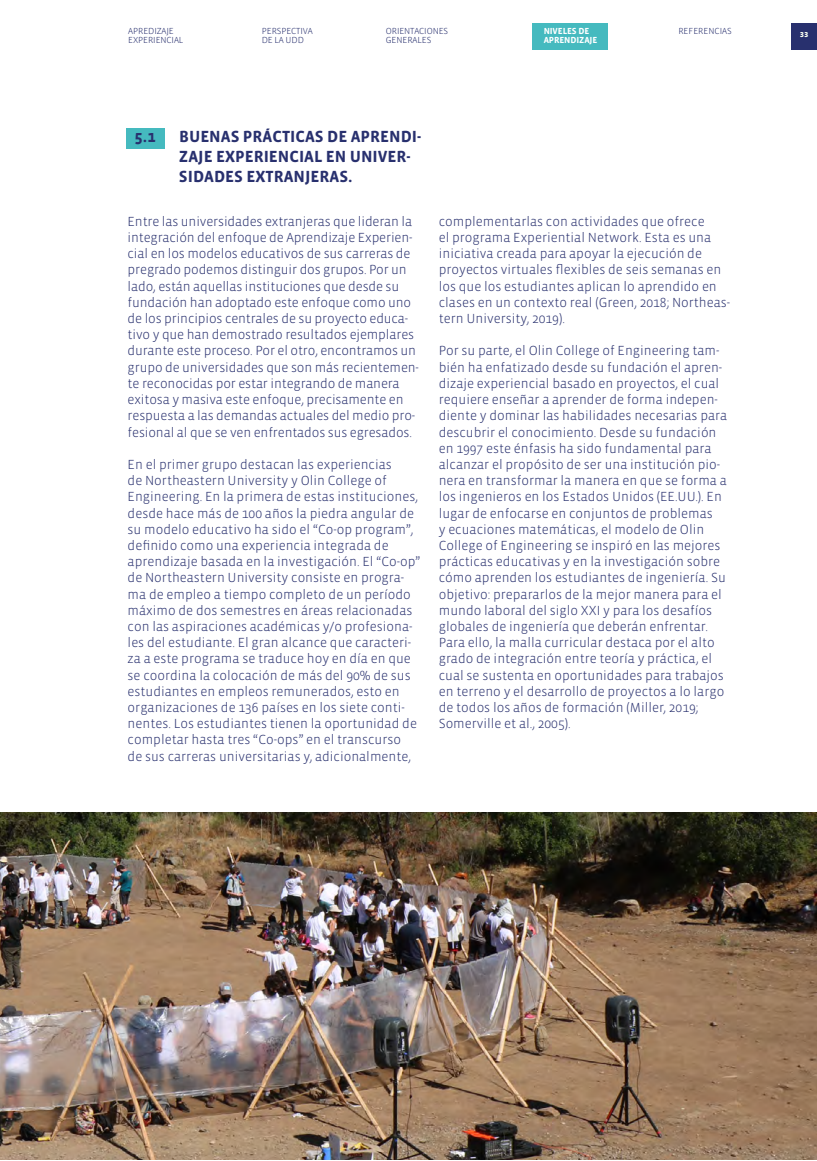
<style>
.page{position:relative;width:817px;height:1161px;background:#fff}
.page>*{position:absolute;margin:0;border:0;box-sizing:border-box;transform-origin:0 0}
.t1{font:700 16.5px/19.8px "Vista Sans";color:#28306e}
.t2{font:300 13.5px/16.2px "Vista Sans";color:#28306e}
.t3{font:300 9px/9px "Vista Sans";letter-spacing:-.01em;color:#28306e}
.t4{font:700 9px/9px "Vista Sans";letter-spacing:-.01em;color:#fff}
.t5{font:9px "Vista Sans SC Bold";color:#fafff2}
</style>
<div class="page">
<div style="left:791px;top:23px;width:25px;height:27px;background:#28306e"></div>
<div style="left:532px;top:23px;width:75px;height:27px;background:#45babf"></div>
<img style="left:0;top:813px;width:816px;height:347px">
<div style="left:126px;top:128px;width:39px;height:20px;background:#45babf"></div>
<p class="t3" style="left:128px;top:27px;width:57px">APREDIZAJE<br>EXPERIENCIAL</p>
<p class="t3" style="left:262px;top:27px;width:53px">PERSPECTIVA<br>DE LA UDD</p>
<p class="t3" style="left:386px;top:27px;width:64px">ORIENTACIONES<br>GENERALES</p>
<p class="t4" style="left:543px;top:27px;width:55px">NIVELES DE<br>APRENDIZAJE</p>
<p class="t1" style="left:135px;top:127px;width:22px">5.1</p>
<p class="t1" style="left:179px;top:127px;width:244px">BUENAS PRÁCTICAS DE APRENDI-<br>ZAJE EXPERIENCIAL EN UNIVER-<br>SIDADES EXTRANJERAS.</p>
<p class="t3" style="left:678px;top:27px;width:55px">REFERENCIAS</p>
<p class="t2" style="left:128px;top:213px;width:293px">Entre las universidades extranjeras que lideran la integración del enfoque de Aprendizaje Experien&shy;cial en los modelos educativos de sus carreras de pregrado podemos distinguir dos grupos. Por un lado, están aquellas instituciones que desde su fundación han adoptado este enfoque como uno de los principios centrales de su proyecto educa&shy;tivo y que han demostrado resultados ejemplares durante este proceso. Por el otro, encontramos un grupo de universidades que son más recientemen&shy;te reconocidas por estar integrando de manera exitosa y masiva este enfoque, precisamente en respuesta a las demandas actuales del medio pro&shy;fesional al que se ven enfrentados sus egresados.</p>
<p class="t2" style="left:128px;top:456px;width:294px">En el primer grupo destacan las experiencias<br>de Northeastern University y Olin College of Engineering. En la primera de estas instituciones, desde hace más de 100 años la piedra angular de su modelo educativo ha sido el “Co-op program”, definido como una experiencia integrada de aprendizaje basada en la investigación. El “Co-op” de Northeastern University consiste en progra&shy;ma de empleo a tiempo completo de un período máximo de dos semestres en áreas relacionadas con las aspiraciones académicas y/o profesiona&shy;les del estudiante. El gran alcance que caracteri&shy;za a este programa se traduce hoy en día en que se coordina la colocación de más del 90% de sus estudiantes en empleos remunerados, esto en organizaciones de 136 países en los siete conti&shy;nentes. Los estudiantes tienen la oportunidad de completar hasta tres “Co-ops” en el transcurso<br>de sus carreras universitarias y, adicionalmente,</p>
<p class="t2" style="left:438px;top:213px;width:293px">complementarlas con actividades que ofrece<br>el programa Experiential Network. Esta es una iniciativa creada para apoyar la ejecución de proyectos virtuales flexibles de seis semanas en los que los estudiantes aplican lo aprendido en clases en un contexto real (Green, 2018; Northeas&shy;tern University, 2019).</p>
<p class="t2" style="left:438px;top:343px;width:290px">Por su parte, el Olin College of Engineering tam&shy;bién ha enfatizado desde su fundación el apren&shy;dizaje experiencial basado en proyectos, el cual requiere enseñar a aprender de forma indepen&shy;diente y dominar las habilidades necesarias para descubrir el conocimiento. Desde su fundación en 1997 este énfasis ha sido fundamental para alcanzar el propósito de ser una institución pio&shy;nera en transformar la manera en que se forma a los ingenieros en los Estados Unidos (EE.UU.). En lugar de enfocarse en conjuntos de problemas<br>y ecuaciones matemáticas, el modelo de Olin College of Engineering se inspiró en las mejores prácticas educativas y en la investigación sobre cómo aprenden los estudiantes de ingeniería. Su objetivo: prepararlos de la mejor manera para el mundo laboral del siglo XXI y para los desafíos globales de ingeniería que deberán enfrentar.<br>Para ello, la malla curricular destaca por el alto grado de integración entre teoría y práctica, el cual se sustenta en oportunidades para trabajos en terreno y el desarrollo de proyectos a lo largo de todos los años de formación (Miller, 2019; Somerville et al., 2005).</p>
<p class="t5" style="left:799px;top:29px;width:10px">33</p>
</div>
